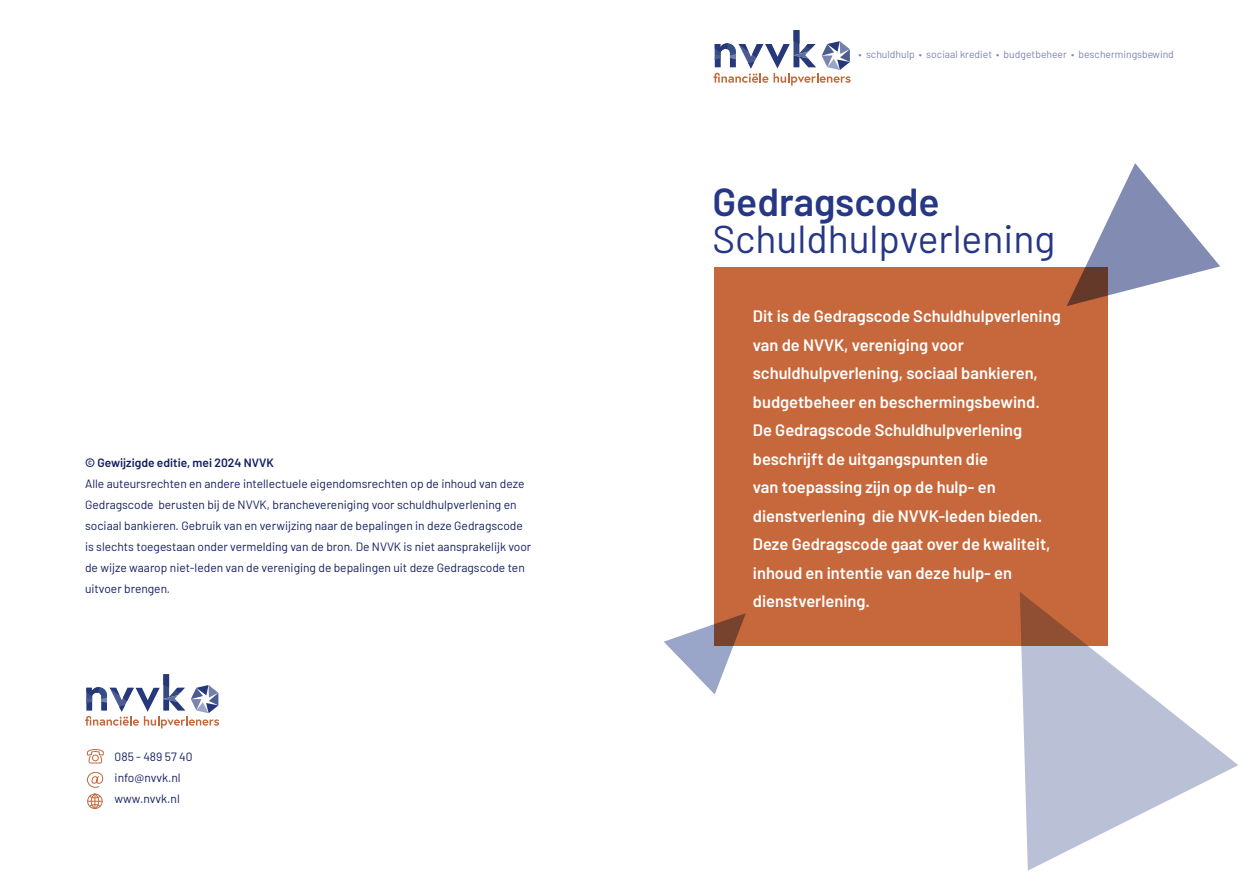
<style>
.page{position:relative;width:1259px;height:893px;background:#fff}
.page>*{position:absolute;margin:0;border:0;box-sizing:border-box;transform-origin:0 0}
.Cover_module_of_gedragscode{font:39px "Barlow";color:#263785}
.Cover_heading{font:600 39px "Barlow";color:#263785}
.Intro{font:600 16.5px/28.5px "Barlow";color:#fff}
.PLAT_mooi{font:12px/21px "Barlow";color:#131e5f}
.PLAT_mooi-2{font:600 12px "Barlow";color:#131e5f}
.t1{font:10.35px "Barlow";color:#7b83b0}
</style>
<div class="page">
<svg style="left:713px;top:30px;width:137px;height:56px"></svg>
<div style="left:714px;top:267px;width:394px;height:379px;background:#c6683c"></div>
<svg style="left:1067px;top:163px;width:153px;height:143px"></svg>
<svg style="left:1019px;top:592px;width:219px;height:279px"></svg>
<svg style="left:664px;top:613px;width:82px;height:81px"></svg>
<svg style="left:87px;top:749px;width:17px;height:15px"></svg>
<svg style="left:87px;top:772px;width:17px;height:37px"></svg>
<svg style="left:85px;top:674px;width:134px;height:54px"></svg>
<p class="PLAT_mooi-2" style="left:85px;top:454px;width:190px">© Gewijzigde editie, mei 2024 NVVK</p>
<p class="PLAT_mooi" style="left:85px;top:472px;width:448px">Alle auteursrechten en andere intellectuele eigendomsrechten op de inhoud van deze Gedragscode berusten bij de NVVK, branchevereniging voor schuldhulpverlening en sociaal bankieren. Gebruik van en verwijzing naar de bepalingen in deze Gedragscode is slechts toegestaan onder vermelding van de bron. De NVVK is niet aansprakelijk voor de wijze waarop niet-leden van de vereniging de bepalingen uit deze Gedragscode ten uitvoer brengen.</p>
<p class="PLAT_mooi" style="left:115px;top:745px;width:79px">085 - 489 57 40</p>
<p class="PLAT_mooi" style="left:115px;top:766px;width:68px">info@nvvk.nl</p>
<p class="PLAT_mooi" style="left:115px;top:787px;width:67px">www.nvvk.nl</p>
<p class="t1" style="left:858px;top:47px;width:317px">• schuldhulp • sociaal krediet • budgetbeheer • beschermingsbewind</p>
<p class="Cover_heading" style="left:712px;top:173px;width:229px">Gedragscode</p>
<p class="Cover_module_of_gedragscode" style="left:712px;top:211px;width:344px">Schuldhulpverlening</p>
<p class="Intro" style="left:753px;top:301px;width:309px">Dit is de Gedragscode Schuldhulpverlening van de NVVK, vereniging voor schuldhulpverlening, sociaal bankieren, budgetbeheer en beschermingsbewind.</p>
<p class="Intro" style="left:753px;top:415px;width:299px">De Gedragscode Schuldhulpverlening beschrijft de uitgangspunten die<br>van toepassing zijn op de hulp- en dienstverlening die NVVK-leden bieden.<br>Deze Gedragscode gaat over de kwaliteit, inhoud en intentie van deze hulp- en dienstverlening.</p>
</div>
